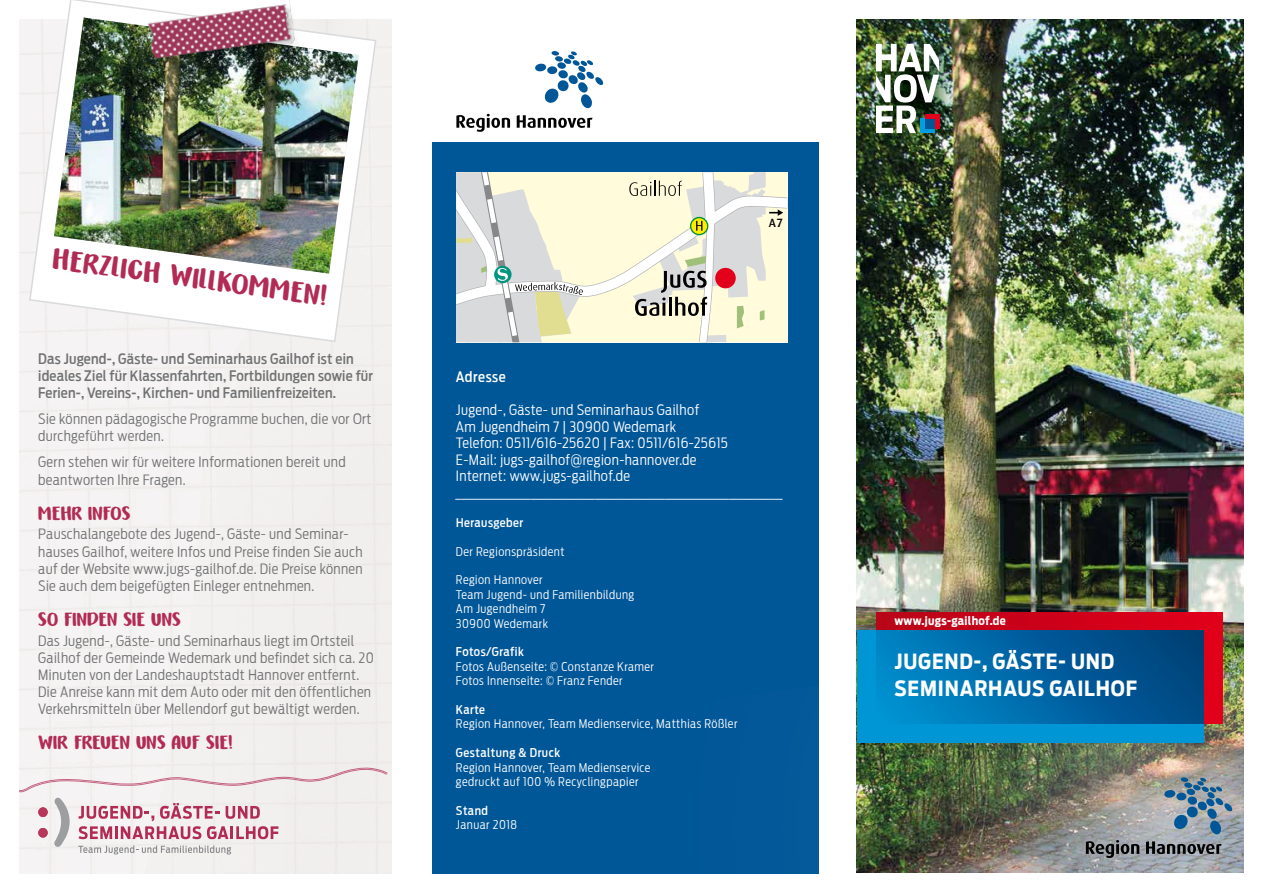
<style>
.page{position:relative;width:1263px;height:893px;background:#fff}
.page>*{position:absolute;margin:0;border:0;box-sizing:border-box;transform-origin:0 0}
.t1{font:29.4px "DK Honeyguide Caps";color:#b22b55}
.t2{font:700 21px/27px "Antenna Cond";letter-spacing:.04em;color:#fff}
.t3{font:19.5px "DK Honeyguide Caps";letter-spacing:.01em;color:#b22b55}
.t4{font:300 14.25px/17.1px "Antenna Cond";letter-spacing:.025em;color:#707172}
.t5{font:300 14.25px/16.5px "Antenna Cond";letter-spacing:.025em;color:#fff}
.t6{font:500 14.25px/17.1px "Antenna Cond";letter-spacing:.015em;color:#707172}
.t7{font:500 14.25px "Antenna Cond";letter-spacing:.035em;color:#fff}
.t8{font:300 13.5px "Antenna Cond";color:#fff}
.t9{font:300 12px/14.4px "Antenna Cond";letter-spacing:.04em;color:#fff}
.t10{font:500 12px "Antenna Cond";letter-spacing:.04em;color:#fff}
.t11{font:500 12px "Dax";color:#000}
.t12{font:700 11.7px "Antenna Cond";letter-spacing:.025em;color:#fff}
</style>
<div class="page">
<div style="left:432px;top:142px;width:387px;height:732px;background:#005798"></div>
<img style="left:857px;top:19px;width:387px;height:650px">
<svg style="left:456px;top:114px;width:54px;height:18px"></svg>
<svg style="left:517px;top:115px;width:75px;height:13px"></svg>
<svg style="left:535px;top:51px;width:68px;height:57px"></svg>
<svg style="left:951px;top:33px;width:10px;height:109px"></svg>
<img style="left:861px;top:33px;width:90px;height:109px">
<svg style="left:583px;top:172px;width:204px;height:170px;background:#f6f3dc"></svg>
<div style="left:715px;top:268px;width:21px;height:20px;background:#e2001a;border-radius:50%"></div>
<svg style="left:629px;top:181px;width:53px;height:15px"></svg>
<svg style="left:635px;top:212px;width:84px;height:130px;background:#dfddc7"></svg>
<svg style="left:456px;top:172px;width:127px;height:170px;background:#e2e3d5"></svg>
<img style="left:856px;top:669px;width:388px;height:204px">
<img style="left:876px;top:44px;width:63px;height:89px">
<svg style="left:1086px;top:840px;width:53px;height:18px"></svg>
<svg style="left:1146px;top:841px;width:75px;height:13px"></svg>
<svg style="left:1163px;top:777px;width:69px;height:57px;background:#7e96a7"></svg>
<svg style="left:876px;top:612px;width:347px;height:111px;background:#c9041e"></svg>
<div style="left:857px;top:631px;width:346px;height:112px;background:#0095d4"></div>
<div style="left:876px;top:631px;width:327px;height:92px;background:linear-gradient(to right,#008bcc,#00407a)"></div>
<svg style="left:28px;top:0;width:349px;height:343px"></svg>
<img style="left:54px;top:18px;width:305px;height:256px">
<div style="left:147px;top:0;width:156px;height:66px;background:#000;opacity:.2"></div>
<img style="left:147px;top:0;width:149px;height:63px">
<svg style="left:54px;top:798px;width:16px;height:49px"></svg>
<svg style="left:78px;top:803px;width:200px;height:36px"></svg>
<svg style="left:78px;top:845px;width:153px;height:9px"></svg>
<div style="left:38px;top:828px;width:10px;height:10px;background:#b6385b;border-radius:50%"></div>
<div style="left:38px;top:807px;width:10px;height:10px;background:#b6385b;border-radius:50%"></div>
<svg style="left:19px;top:766px;width:369px;height:26px"></svg>
<svg style="left:769px;top:209px;width:14px;height:7px"></svg>
<h1 class="t1" style="left:55px;top:242px;width:278px;rotate:8deg">HERZLICH WILLKOMMEN!</h1>
<p class="t6" style="left:38px;top:350px;width:336px">Das Jugend-, Gäste- und Seminarhaus Gailhof ist ein ideales Ziel für Klassenfahrten, Fortbildungen sowie für<br>Ferien-, Vereins-, Kirchen- und Familienfreizeiten.</p>
<p class="t4" style="left:38px;top:410px;width:335px">Sie können pädagogische Programme buchen, die vor Ort durchgeführt werden.</p>
<p class="t4" style="left:38px;top:454px;width:309px">Gern stehen wir für weitere Informationen bereit und beantworten Ihre Fragen.</p>
<h3 class="t3" style="left:38px;top:502px;width:94px">MEHR INFOS</h3>
<p class="t4" style="left:38px;top:526px;width:326px">Pauschalangebote des Jugend-, Gäste- und Seminar&shy;hauses Gailhof, weitere Infos und Preise finden Sie auch auf der Website www.jugs-gailhof.de. Die Preise können Sie auch dem beigefügten Einleger entnehmen.</p>
<h3 class="t3" style="left:38px;top:609px;width:144px">SO FINDEN SIE UNS</h3>
<p class="t4" style="left:38px;top:632px;width:337px">Das Jugend-, Gäste- und Seminarhaus liegt im Ortsteil Gailhof der Gemeinde Wedemark und befindet sich ca. 20<br>Minuten von der Landeshauptstadt Hannover entfernt.<br>Die Anreise kann mit dem Auto oder mit den öffentlichen Verkehrsmitteln über Mellendorf gut bewältigt werden.</p>
<h3 class="t3" style="left:38px;top:732px;width:196px">WIR FREUEN UNS AUF SIE!</h3>
<p class="t11" style="left:769px;top:216px;width:16px">A7</p>
<p class="t7" style="left:456px;top:369px;width:51px">Adresse</p>
<p class="t5" style="left:456px;top:402px;width:273px">Jugend-, Gäste- und Seminarhaus Gailhof<br>Am Jugendheim 7 | 30900 Wedemark<br>Telefon: 0511/616-25620 | Fax: 0511/616-25615<br>E-Mail: jugs-gailhof@region-hannover.de Internet: www.jugs-gailhof.de</p>
<p class="t8" style="left:456px;top:485px;width:328px">_____________________________________________________________</p>
<p class="t10" style="left:456px;top:515px;width:69px">Herausgeber</p>
<p class="t9" style="left:456px;top:544px;width:110px">Der Regionspräsident</p>
<p class="t9" style="left:456px;top:573px;width:180px">Region Hannover<br>Team Jugend- und Familienbildung<br>Am Jugendheim 7<br>30900 Wedemark</p>
<p class="t10" style="left:456px;top:645px;width:69px">Fotos/Grafik</p>
<p class="t9" style="left:456px;top:659px;width:199px">Fotos Außenseite: © Constanze Kramer<br>Fotos Innenseite: © Franz Fender</p>
<p class="t10" style="left:456px;top:703px;width:31px">Karte</p>
<p class="t9" style="left:456px;top:717px;width:283px">Region Hannover, Team Medienservice, Matthias Rößler</p>
<p class="t10" style="left:456px;top:746px;width:106px">Gestaltung &amp; Druck</p>
<p class="t9" style="left:456px;top:760px;width:196px">Region Hannover, Team Medienservice gedruckt auf 100 % Recyclingpapier</p>
<p class="t10" style="left:456px;top:803px;width:34px">Stand</p>
<p class="t9" style="left:456px;top:818px;width:62px">Januar 2018</p>
<p class="t12" style="left:894px;top:614px;width:113px">www.jugs-gailhof.de</p>
<h2 class="t2" style="left:894px;top:648px;width:244px">JUGEND-, GÄSTE- UND<br>SEMINARHAUS GAILHOF</h2>
</div>
